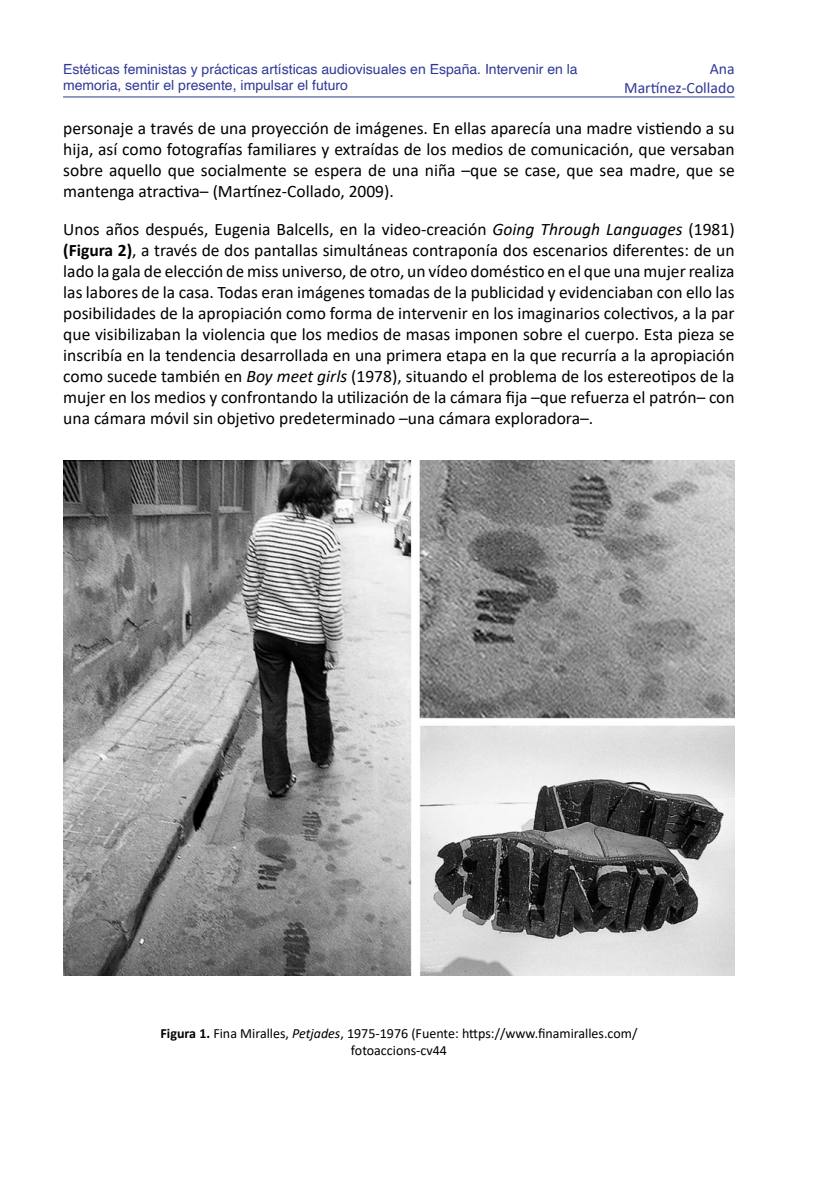
<style>
.page{position:relative;width:834px;height:1191px;background:#fff}
.page>*{position:absolute;margin:0;border:0;box-sizing:border-box;transform-origin:0 0}
.t1{font:17.5px/21px "Calibri";color:#000;text-align:justify}
.t2{font:15.75px/18.9px "Calibri";color:#2f3896;text-align:right}
.t3{font:14px/16.8px "Helvetica";color:#2f3896}
.t4{font:14px/16.8px "Calibri";color:#000;text-align:center}
.s1{font-style:italic}
.s2{font-weight:700}
</style>
<div class="page">
<hr style="left:63px;top:97px;width:671px;height:1px;background:#2f3896">
<img style="left:63px;top:460px;width:671px;height:515px">
<p class="t3" style="left:63px;top:61px;width:516px">Estéticas feministas y prácticas artísticas audiovisuales en España. Intervenir en la memoria, sentir el presente, impulsar el futuro</p>
<p class="t2" style="left:624px;top:59px;width:112px">Ana<br>Martínez-Collado</p>
<p class="t1" style="left:63px;top:117px;width:672px">personaje a través de una proyección de imágenes. En ellas aparecía una madre vistiendo a su hija, así como fotografías familiares y extraídas de los medios de comunicación, que versaban sobre aquello que socialmente se espera de una niña –que se case, que sea madre, que se mantenga atractiva– (Martínez-Collado, 2009).</p>
<p class="t1" style="left:63px;top:218px;width:672px">Unos años después, Eugenia Balcells, en la video-creación <span class="s1">Going Through Languages</span> (1981) <span class="s2">(Figura 2)</span>, a través de dos pantallas simultáneas contraponía dos escenarios diferentes: de un lado la gala de elección de miss universo, de otro, un vídeo doméstico en el que una mujer realiza las labores de la casa. Todas eran imágenes tomadas de la publicidad y evidenciaban con ello las posibilidades de la apropiación como forma de intervenir en los imaginarios colectivos, a la par que visibilizaban la violencia que los medios de masas imponen sobre el cuerpo. Esta pieza se inscribía en la tendencia desarrollada en una primera etapa en la que recurría a la apropiación como sucede también en <span class="s1">Boy meet girls</span> (1978), situando el problema de los estereotipos de la mujer en los medios y confrontando la utilización de la cámara fija –que refuerza el patrón– con una cámara móvil sin objetivo predeterminado –una cámara exploradora–.</p>
<p class="t4" style="left:160px;top:1024px;width:478px"><span class="s2">Figura 1.</span> Fina Miralles, <span class="s1">Petjades</span>, 1975-1976 (Fuente: https://www.finamiralles.com/ fotoaccions-cv44</p>
</div>
